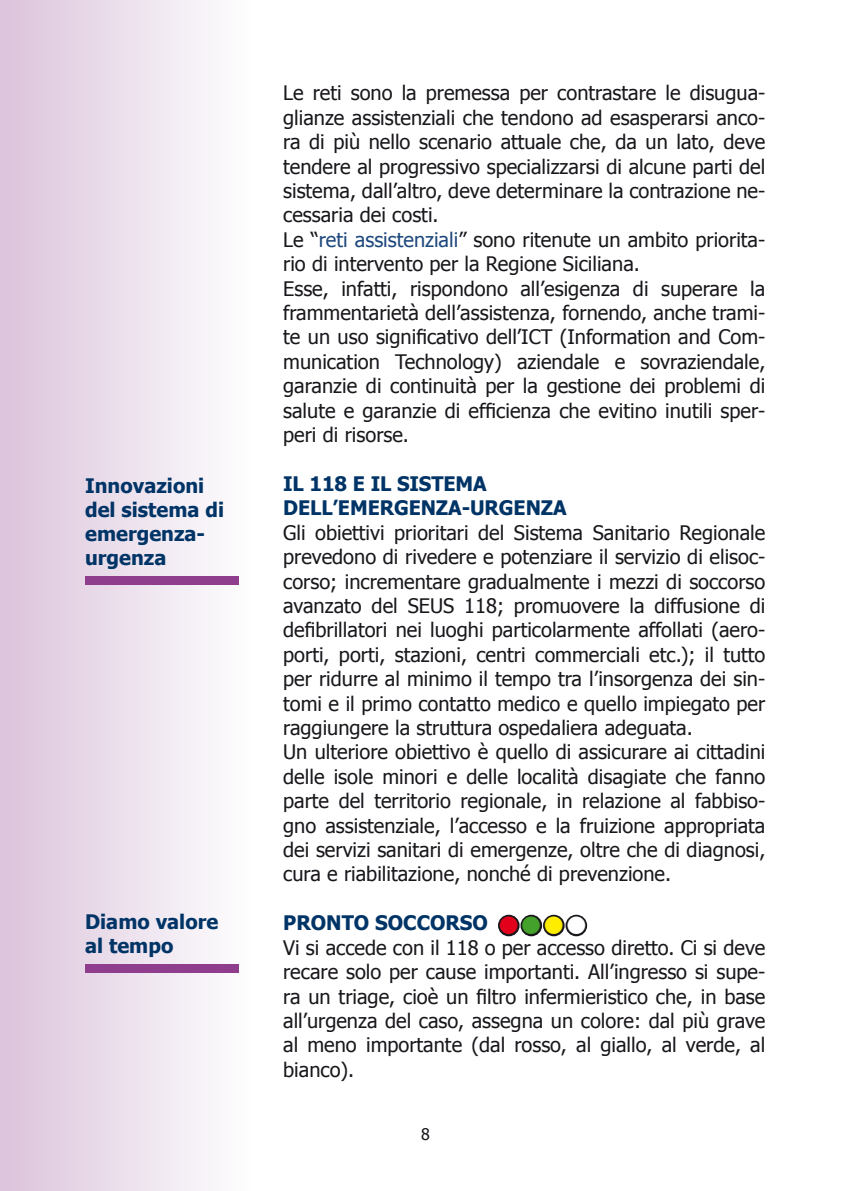
<style>
.page{position:relative;width:851px;height:1191px;background:#fff}
.page>*{position:absolute;margin:0;border:0;box-sizing:border-box;transform-origin:0 0}
.t1{font:20px/24.4px "Tahoma";color:#1a171c}
.t2{font:700 20px/24px "Tahoma";color:#003466}
.t3{font:16px "Tahoma";color:#1a171c}
.s1{color:#1e497d}
.s2{font-weight:700;color:#003466}
.s3{font-family:"European Pi Three";font-size:18px;color:#e2001a}
.s4{font-family:"European Pi Three";font-size:18px;color:#44a12b}
.s5{font-family:"European Pi Three";font-size:18px;color:#ffed00}
.s6{font-family:"European Pi Three";font-size:18px;color:#fff}
</style>
<div class="page">
<div style="left:0;top:0;width:252px;height:1191px;background:linear-gradient(to right,#dbc3db,#fdfeff)"></div>
<div style="left:498px;top:914px;width:21px;height:22px;border:4px solid #1a171c;border-radius:50%"></div>
<div style="left:520px;top:914px;width:22px;height:22px;border:4px solid #1a171c;border-radius:50%"></div>
<div style="left:543px;top:914px;width:21px;height:22px;border:4px solid #1a171c;border-radius:50%"></div>
<div style="left:565px;top:914px;width:22px;height:22px;border:4px solid #1a171c;border-radius:50%"></div>
<div style="left:85px;top:964px;width:153px;height:9px;background:#8f3e8d"></div>
<div style="left:85px;top:576px;width:153px;height:9px;background:#8f3e8d"></div>
<p class="t2" style="left:85px;top:473px;width:140px">Innovazioni del sistema di emergenza&shy;urgenza</p>
<p class="t2" style="left:85px;top:909px;width:135px">Diamo valore al tempo</p>
<p class="t1" style="left:283px;top:80px;width:483px">Le reti sono la premessa per contrastare le disugua&shy;glianze assistenziali che tendono ad esasperarsi anco&shy;ra di più nello scenario attuale che, da un lato, deve tendere al progressivo specializzarsi di alcune parti del sistema, dall’altro, deve determinare la contrazione ne&shy;cessaria dei costi.<br>Le “<span class="s1">reti assistenziali</span>” sono ritenute un ambito priorita&shy;rio di intervento per la Regione Siciliana.<br>Esse, infatti, rispondono all’esigenza di superare la frammentarietà dell’assistenza, fornendo, anche trami&shy;te un uso significativo dell’ICT (Information and Com&shy;munication Technology) aziendale e sovraziendale, garanzie di continuità per la gestione dei problemi di salute e garanzie di efficienza che evitino inutili sper&shy;peri di risorse.</p>
<p class="t2" style="left:283px;top:471px;width:285px">IL 118 E IL SISTEMA<br>DELL’EMERGENZA-URGENZA</p>
<p class="t1" style="left:283px;top:519px;width:483px">Gli obiettivi prioritari del Sistema Sanitario Regionale prevedono di rivedere e potenziare il servizio di elisoc&shy;corso; incrementare gradualmente i mezzi di soccorso avanzato del SEUS 118; promuovere la diffusione di defibrillatori nei luoghi particolarmente affollati (aero&shy;porti, porti, stazioni, centri commerciali etc.); il tutto per ridurre al minimo il tempo tra l’insorgenza dei sin&shy;tomi e il primo contatto medico e quello impiegato per raggiungere la struttura ospedaliera adeguata.<br>Un ulteriore obiettivo è quello di assicurare ai cittadini delle isole minori e delle località disagiate che fanno parte del territorio regionale, in relazione al fabbiso&shy;gno assistenziale, l’accesso e la fruizione appropriata dei servizi sanitari di emergenze, oltre che di diagnosi, cura e riabilitazione, nonché di prevenzione.</p>
<p class="t1" style="left:283px;top:910px;width:483px"><span class="s2">PRONTO SOCCORSO</span> <span class="s3">Q</span> <span class="s4">Q</span> <span class="s5">Q</span> <span class="s6">Q<br></span>Vi si accede con il 118 o per accesso diretto. Ci si deve recare solo per cause importanti. All’ingresso si supe&shy;ra un triage, cioè un filtro infermieristico che, in base all’urgenza del caso, assegna un colore: dal più grave al meno importante (dal rosso, al giallo, al verde, al bianco).</p>
<p class="t3" style="left:421px;top:1124px;width:10px">8</p>
</div>
